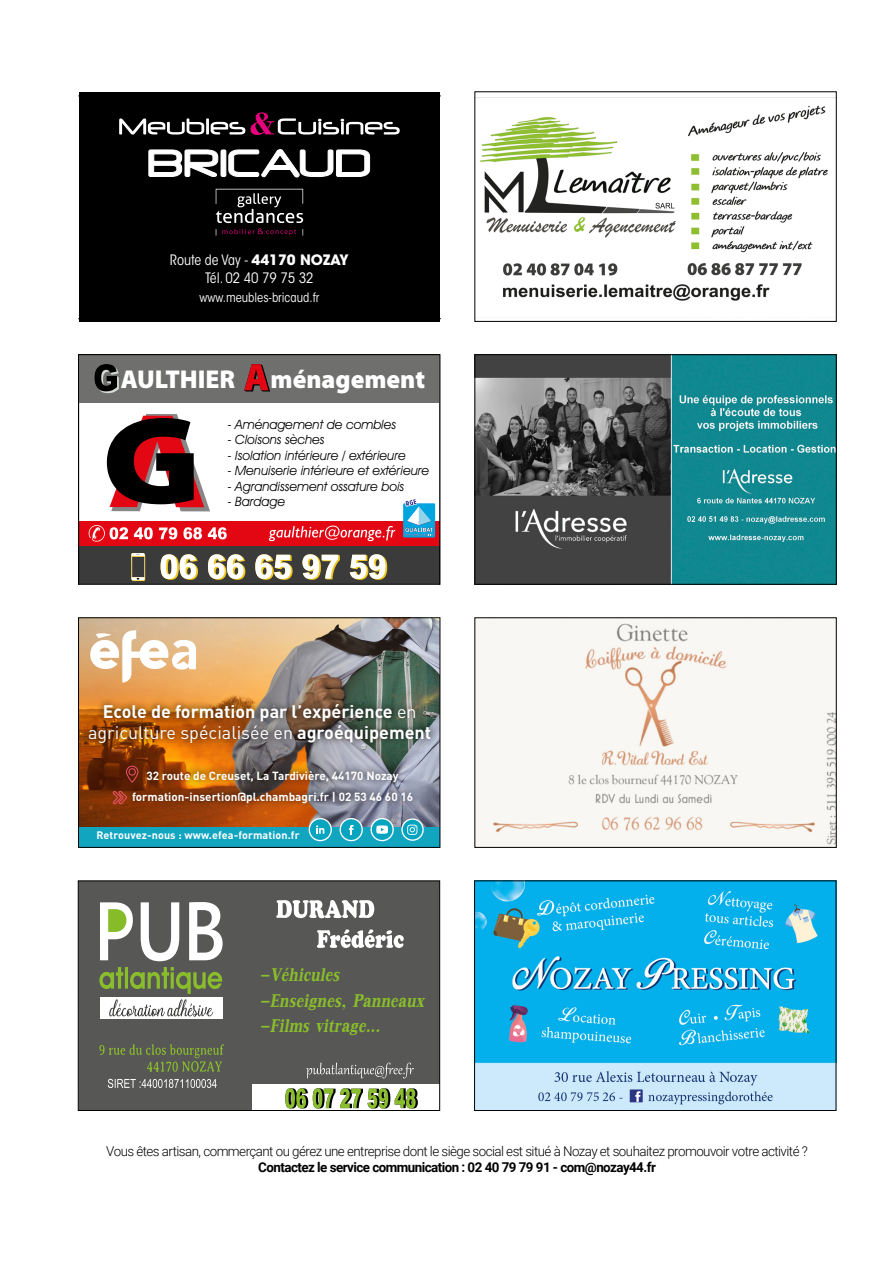
<style>
.page{position:relative;width:893px;height:1263px;background:#fff}
.page>*{position:absolute;margin:0;border:0;box-sizing:border-box;transform-origin:0 0}
.t1{font:italic 26.55px/25.3px "Kodchiang UPC Bold";color:#89bd2b}
.t2{font:900 25.95px "Myriad Pro";color:#fff}
.t3{font:700 18px/21.6px "DIN";color:#fff;text-align:center}
.t4{font:condensed 14.25px/17.1px "ITC Avant Garde Std";color:#fff;text-align:center}
.t5{font:300 13.5px "Roboto";letter-spacing:-.04em;color:#000}
.t6{font:700 13.5px "Roboto";letter-spacing:-.04em;color:#000}
.t7{font:italic 12.9px "Avant Garde IT Cby BT";color:#000}
.t8{font:condensed 12.9px "ITC Avant Garde Std";color:#fff}
.t9{font:700 11.7px "DIN";color:#fff}
.t10{font:700 10.8px "DIN";letter-spacing:.01em;color:#fff}
.s1{font-weight:700;font-stretch:normal}
.s2{font-weight:400}
</style>
<div class="page">
<div style="left:80px;top:883px;width:358px;height:226px;background:#575756"></div>
<svg style="left:189px;top:900px;width:34px;height:60px"></svg>
<svg style="left:306px;top:1062px;width:108px;height:16px;background:#717170"></svg>
<svg style="left:276px;top:900px;width:128px;height:48px"></svg>
<svg style="left:108px;top:1079px;width:109px;height:9px"></svg>
<svg style="left:99px;top:1044px;width:125px;height:28px;background:#5f674e"></svg>
<svg style="left:100px;top:902px;width:79px;height:59px"></svg>
<div style="left:100px;top:997px;width:122px;height:21px;background:#fff"></div>
<svg style="left:99px;top:967px;width:123px;height:50px"></svg>
<div style="left:252px;top:1084px;width:188px;height:26px;background:#fff"></div>
<svg style="left:285px;top:1088px;width:133px;height:20px"></svg>
<div style="left:78px;top:881px;width:362px;height:230px;border:1px solid #000"></div>
<img style="left:477px;top:356px;width:357px;height:226px">
<div style="left:475px;top:354px;width:361px;height:230px;border:1px solid #000"></div>
<img style="left:476px;top:883px;width:358px;height:226px">
<div style="left:474px;top:881px;width:362px;height:230px;border:1px solid #000"></div>
<img style="left:477px;top:620px;width:357px;height:225px">
<div style="left:79px;top:92px;width:361px;height:229px;background:#000"></div>
<svg style="left:149px;top:149px;width:221px;height:28px"></svg>
<svg style="left:119px;top:112px;width:281px;height:23px"></svg>
<svg style="left:216px;top:189px;width:88px;height:47px"></svg>
<svg style="left:80px;top:459px;width:358px;height:123px"></svg>
<svg style="left:107px;top:414px;width:103px;height:97px"></svg>
<svg style="left:403px;top:498px;width:32px;height:39px"></svg>
<svg style="left:269px;top:526px;width:126px;height:15px;background:#e9424c"></svg>
<div style="left:79px;top:355px;width:361px;height:48px;background:#6f6f6e"></div>
<svg style="left:94px;top:364px;width:25px;height:29px"></svg>
<svg style="left:244px;top:364px;width:26px;height:27px"></svg>
<svg style="left:89px;top:525px;width:138px;height:17px"></svg>
<svg style="left:161px;top:554px;width:226px;height:26px"></svg>
<svg style="left:131px;top:553px;width:14px;height:28px"></svg>
<div style="left:78px;top:354px;width:362px;height:230px;border:1px solid #000"></div>
<img style="left:477px;top:97px;width:357px;height:204px">
<div style="left:475px;top:92px;width:361px;height:230px;border:1px solid #000"></div>
<img style="left:80px;top:620px;width:358px;height:207px">
<svg style="left:90px;top:630px;width:106px;height:53px"></svg>
<div style="left:82px;top:697px;width:355px;height:54px;background:#000;opacity:.84"></div>
<div style="left:79px;top:827px;width:361px;height:20px;background:#0fa4c0"></div>
<div style="left:340px;top:819px;width:22px;height:21px;background:#03a4c0;border-radius:50%"></div>
<div style="left:340px;top:818px;width:23px;height:23px;border:1px solid #fff;border-radius:50%"></div>
<svg style="left:349px;top:825px;width:5px;height:10px"></svg>
<div style="left:309px;top:819px;width:22px;height:21px;background:#03a4c0;border-radius:50%"></div>
<div style="left:309px;top:818px;width:23px;height:23px;border:1px solid #fff;border-radius:50%"></div>
<svg style="left:316px;top:825px;width:8px;height:9px"></svg>
<svg style="left:371px;top:819px;width:22px;height:21px"></svg>
<div style="left:370px;top:818px;width:24px;height:23px;border:1px solid #fff;border-radius:50%"></div>
<svg style="left:376px;top:825px;width:12px;height:9px"></svg>
<svg style="left:401px;top:818px;width:23px;height:23px"></svg>
<svg style="left:407px;top:825px;width:10px;height:10px"></svg>
<div style="left:125px;top:784px;width:295px;height:27px;background:#000;opacity:.75"></div>
<svg style="left:112px;top:790px;width:16px;height:15px"></svg>
<svg style="left:126px;top:766px;width:12px;height:16px"></svg>
<div style="left:140px;top:763px;width:266px;height:26px;background:#000;opacity:.75"></div>
<p class="t4" style="left:170px;top:252px;width:180px">Route de Vay - <span class="s1">44170 NOZAY<br></span>Tél. 02 40 79 75 32</p>
<p class="t8" style="left:199px;top:290px;width:122px">www.meubles-bricaud.fr</p>
<h2 class="t2" style="left:121px;top:364px;width:116px">AULTHIER</h2>
<h2 class="t2" style="left:271px;top:364px;width:156px">ménagement</h2>
<p class="t7" style="left:227px;top:417px;width:170px">- Aménagement de combles</p>
<p class="t7" style="left:227px;top:432px;width:98px">- Cloisons sèches</p>
<p class="t7" style="left:227px;top:448px;width:180px">- Isolation intérieure / extérieure</p>
<p class="t7" style="left:227px;top:463px;width:203px">- Menuiserie intérieure et extérieure</p>
<p class="t7" style="left:227px;top:478px;width:178px">- Agrandissement ossature bois</p>
<p class="t7" style="left:227px;top:494px;width:59px">- Bardage</p>
<h3 class="t3" style="left:88px;top:700px;width:345px">Ecole de formation par l’expérience <span class="s2">en agriculture spécialisée en</span> agroéquipement</h3>
<p class="t9" style="left:147px;top:768px;width:254px">32 route de Creuset, La Tardivière, 44170 Nozay</p>
<p class="t9" style="left:132px;top:789px;width:282px">formation-insertion@pl.chambagri.fr | 02 53 46 60 16</p>
<p class="t10" style="left:96px;top:828px;width:205px">Retrouvez-nous : www.efea-formation.fr</p>
<h1 class="t1" style="left:260px;top:961px;width:166px">-Véhicules -Enseignes, Panneaux -Films vitrage...</h1>
<p class="t5" style="left:106px;top:1141px;width:703px">Vous êtes artisan, commerçant ou gérez une entreprise dont le siège social est situé à Nozay et souhaitez promouvoir votre activité ?</p>
<p class="t6" style="left:258px;top:1157px;width:399px">Contactez le service communication : 02 40 79 79 91 - com@nozay44.fr</p>
</div>
